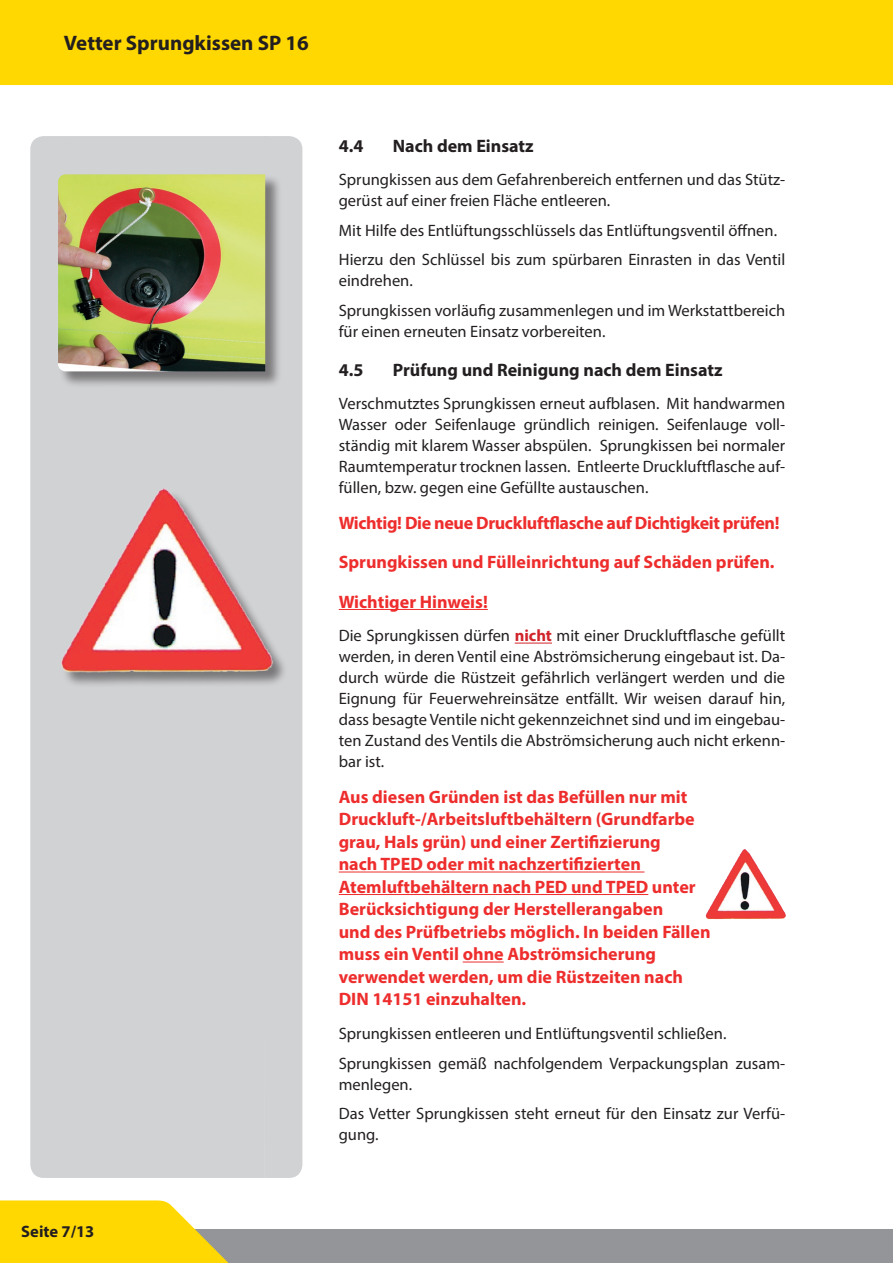
<style>
.page{position:relative;width:893px;height:1263px;background:#fff}
.page>*{position:absolute;margin:0;border:0;box-sizing:border-box;transform-origin:0 0}
.t1{font:700 21px "Myriad Pro";color:#231f20}
.t2{font:700 18px/22.5px "Myriad Pro";color:#ee2d2d}
.t3{font:700 18px "Myriad Pro";color:#231f20}
.t4{font:16.5px/21px "Myriad Pro";color:#231f20}
.t5{font:700 16.5px "Myriad Pro";color:#231f20}
.s1{font-weight:700;color:#d1232a}
</style>
<div class="page">
<div style="left:0;top:1229px;width:893px;height:34px;background:#939598"></div>
<div style="left:0;top:0;width:893px;height:85px;background:#ffd801"></div>
<svg style="left:0;top:1200px;width:229px;height:63px;background:#fad921"></svg>
<div style="left:30px;top:136px;width:38px;height:1042px;background:#d1d2d4"></div>
<div style="left:68px;top:136px;width:196px;height:1042px;background:#d1d2d4"></div>
<div style="left:264px;top:136px;width:38px;height:1042px;background:#d1d2d4"></div>
<hr style="left:339px;top:609px;width:149px;height:1px;background:#ee2d2d">
<hr style="left:515px;top:643px;width:37px;height:1px;background:#d1232a">
<hr style="left:339px;top:871px;width:305px;height:1px;background:#ee2d2d">
<hr style="left:339px;top:894px;width:309px;height:1px;background:#ee2d2d">
<hr style="left:463px;top:961px;width:41px;height:1px;background:#ee2d2d">
<div style="left:63px;top:489px;width:225px;height:199px;background:#231f20;opacity:.5"></div>
<img style="left:57px;top:482px;width:217px;height:197px">
<img style="left:705px;top:849px;width:81px;height:71px">
<div style="left:58px;top:175px;width:224px;height:213px;background:#231f20;opacity:.5"></div>
<img style="left:58px;top:174px;width:207px;height:197px">
<p class="t1" style="left:64px;top:29px;width:247px">Vetter Sprungkissen SP 16</p>
<p class="t5" style="left:21px;top:1221px;width:75px">Seite 7/13</p>
<p class="t3" style="left:339px;top:134px;width:26px">4.4</p>
<p class="t3" style="left:393px;top:134px;width:142px">Nach dem Einsatz</p>
<p class="t4" style="left:339px;top:169px;width:448px">Sprungkissen aus dem Gefahrenbereich entfernen und das Stütz&shy;gerüst auf einer freien Fläche entleeren.</p>
<p class="t4" style="left:339px;top:215px;width:448px;line-height:29.5px">Mit Hilfe des Entlüftungsschlüssels das Entlüftungsventil öffnen.<br>Hierzu den Schlüssel bis zum spürbaren Einrasten in das Ventil</p>
<p class="t4" style="left:339px;top:266px;width:448px;line-height:29.5px">eindrehen.<br>Sprungkissen vorläufig zusammenlegen und im Werkstattbereich</p>
<p class="t4" style="left:339px;top:321px;width:268px">für einen erneuten Einsatz vorbereiten.</p>
<p class="t3" style="left:339px;top:358px;width:26px">4.5</p>
<p class="t3" style="left:393px;top:358px;width:331px">Prüfung und Reinigung nach dem Einsatz</p>
<p class="t4" style="left:339px;top:393px;width:448px;text-align:justify">Verschmutztes Sprungkissen erneut aufblasen. Mit handwarmen Wasser oder Seifenlauge gründlich reinigen. Seifenlauge voll&shy;ständig mit klarem Wasser abspülen. Sprungkissen bei normaler Raumtemperatur trocknen lassen. Entleerte Druckluftflasche auf&shy;füllen, bzw. gegen eine Gefüllte austauschen.</p>
<p class="t2" style="left:339px;top:502px;width:442px;line-height:39.5px">Wichtig! Die neue Druckluftflasche auf Dichtigkeit prüfen!<br>Sprungkissen und Fülleinrichtung auf Schäden prüfen.<br>Wichtiger Hinweis!</p>
<p class="t4" style="left:339px;top:625px;width:448px;text-align:justify">Die Sprungkissen dürfen <span class="s1">nicht</span> mit einer Druckluftflasche gefüllt werden, in deren Ventil eine Abströmsicherung eingebaut ist. Da&shy;durch würde die Rüstzeit gefährlich verlängert werden und die Eignung für Feuerwehreinsätze entfällt. Wir weisen darauf hin, dass besagte Ventile nicht gekennzeichnet sind und im eingebau&shy;ten Zustand des Ventils die Abströmsicherung auch nicht erkenn&shy;bar ist.</p>
<p class="t2" style="left:339px;top:785px;width:373px">Aus diesen Gründen ist das Befüllen nur mit Druckluft-/Arbeitsluftbehältern (Grundfarbe grau, Hals grün) und einer Zertifizierung<br>nach TPED oder mit nachzertifizierten Atemluftbehältern nach PED und TPED unter Berücksichtigung der Herstellerangaben<br>und des Prüfbetriebs möglich. In beiden Fällen muss ein Ventil ohne Abströmsicherung verwendet werden, um die Rüstzeiten nach DIN 14151 einzuhalten.</p>
<p class="t4" style="left:339px;top:1018px;width:448px;line-height:29.5px">Sprungkissen entleeren und Entlüftungsventil schließen.<br>Sprungkissen gemäß nachfolgendem Verpackungsplan zusam-</p>
<p class="t4" style="left:339px;top:1069px;width:448px;line-height:29.5px">menlegen.<br>Das Vetter Sprungkissen steht erneut für den Einsatz zur Verfü-</p>
<p class="t4" style="left:339px;top:1124px;width:41px">gung.</p>
</div>
